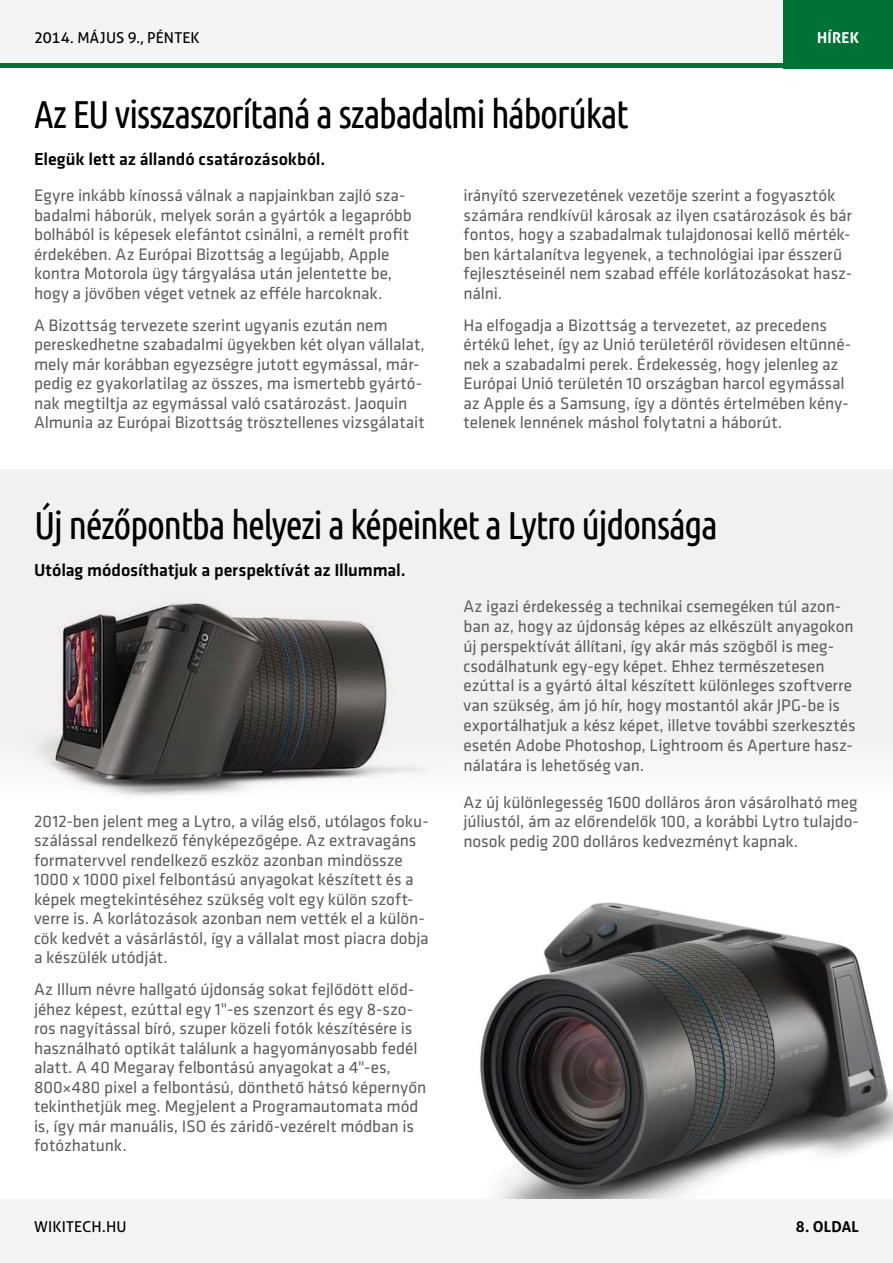
<style>
.page{position:relative;width:893px;height:1263px;background:#fff}
.page>*{position:absolute;margin:0;border:0;box-sizing:border-box;transform-origin:0 0}
.t1{font:39px "Ubuntu Condensed";letter-spacing:-.04em;color:#000}
.t2{font:500 18px "Klavika";letter-spacing:-.005em;color:#000}
.t3{font:17.25px/19.5px "Klavika";letter-spacing:-.005em;color:#5c5b60}
.t4{font:15px "Aller";letter-spacing:.01em;color:#000}
.t5{font:700 15px "Aller";letter-spacing:.015em;color:#000}
.t6{font:700 15px "Aller";letter-spacing:.015em;color:#fff}
</style>
<div class="page">
<div style="left:0;top:469px;width:893px;height:330px;background:#f2f0f0"></div>
<img style="left:21px;top:603px;width:421px;height:196px">
<img style="left:480px;top:902px;width:413px;height:297px">
<div style="left:0;top:0;width:893px;height:64px;background:#f3f4f4"></div>
<div style="left:0;top:1199px;width:893px;height:64px;background:#f3f4f4"></div>
<hr style="left:0;top:64px;width:893px;height:4px;background:#007236">
<div style="left:783px;top:0;width:110px;height:68px;background:#007236"></div>
<p class="t4" style="left:34px;top:29px;width:167px">2014. MÁJUS 9., PÉNTEK</p>
<p class="t6" style="left:817px;top:28px;width:43px">HÍREK</p>
<h1 class="t1" style="left:34px;top:90px;width:596px">Az EU visszaszorítaná a szabadalmi háborúkat</h1>
<p class="t2" style="left:34px;top:149px;width:293px">Elegük lett az állandó csatározásokból.</p>
<p class="t3" style="left:34px;top:186px;width:379px">Egyre inkább kínossá válnak a napjainkban zajló sza&shy;badalmi háborúk, melyek során a gyártók a legapróbb bolhából is képesek elefántot csinálni, a remélt profit érdekében. Az Európai Bizottság a legújabb, Apple kontra Motorola ügy tárgyalása után jelentette be, hogy a jövőben véget vetnek az efféle harcoknak.</p>
<p class="t3" style="left:34px;top:316px;width:392px">A Bizottság tervezete szerint ugyanis ezután nem pereskedhetne szabadalmi ügyekben két olyan vállalat, mely már korábban egyezségre jutott egymással, már&shy;pedig ez gyakorlatilag az összes, ma ismertebb gyártó&shy;nak megtiltja az egymással való csatározást. Jaoquin Almunia az Európai Bizottság trösztellenes vizsgálatait</p>
<p class="t3" style="left:463px;top:186px;width:390px">irányító szervezetének vezetője szerint a fogyasztók számára rendkívül károsak az ilyen csatározások és bár fontos, hogy a szabadalmak tulajdonosai kellő mérték&shy;ben kártalanítva legyenek, a technológiai ipar ésszerű fejlesztéseinél nem szabad efféle korlátozásokat hasz&shy;nálni.</p>
<p class="t3" style="left:463px;top:316px;width:389px">Ha elfogadja a Bizottság a tervezetet, az precedens értékű lehet, így az Unió területéről rövidesen eltűnné&shy;nek a szabadalmi perek. Érdekesség, hogy jelenleg az Európai Unió területén 10 országban harcol egymással az Apple és a Samsung, így a döntés értelmében kény&shy;telenek lennének máshol folytatni a háborút.</p>
<h1 class="t1" style="left:34px;top:501px;width:685px">Új nézőpontba helyezi a képeinket a Lytro újdonsága</h1>
<p class="t2" style="left:34px;top:560px;width:373px">Utólag módosíthatjuk a perspektívát az Illummal.</p>
<p class="t3" style="left:34px;top:811px;width:396px">2012-ben jelent meg a Lytro, a világ első, utólagos foku&shy;szálással rendelkező fényképezőgépe. Az extravagáns formatervvel rendelkező eszköz azonban mindössze 1000 x 1000 pixel felbontású anyagokat készített és a képek megtekintéséhez szükség volt egy külön szoft&shy;verre is. A korlátozások azonban nem vették el a külön&shy;cök kedvét a vásárlástól, így a vállalat most piacra dobja a készülék utódját.</p>
<p class="t3" style="left:34px;top:980px;width:394px">Az Illum névre hallgató újdonság sokat fejlődött előd&shy;jéhez képest, ezúttal egy 1"-es szenzort és egy 8-szo&shy;ros nagyítással bíró, szuper közeli fotók készítésére is használható optikát találunk a hagyományosabb fedél alatt. A 40 Megaray felbontású anyagokat a 4"-es, 800×480 pixel a felbontású, dönthető hátsó képernyőn tekinthetjük meg. Megjelent a Programautomata mód is, így már manuális, ISO és záridő-vezérelt módban is fotózhatunk.</p>
<p class="t3" style="left:463px;top:597px;width:394px">Az igazi érdekesség a technikai csemegéken túl azon&shy;ban az, hogy az újdonság képes az elkészült anyagokon új perspektívát állítani, így akár más szögből is meg&shy;csodálhatunk egy-egy képet. Ehhez természetesen ezúttal is a gyártó által készített különleges szoftverre van szükség, ám jó hír, hogy mostantól akár JPG-be is exportálhatjuk a kész képet, illetve további szerkesztés esetén Adobe Photoshop, Lightroom és Aperture hasz&shy;nálatára is lehetőség van.</p>
<p class="t3" style="left:463px;top:792px;width:397px;text-align:justify">Az új különlegesség 1600 dolláros áron vásárolható meg júliustól, ám az előrendelők 100, a korábbi Lytro tulajdo&shy;nosok pedig 200 dolláros kedvezményt kapnak.</p>
<p class="t4" style="left:34px;top:1217px;width:94px">WIKITECH.HU</p>
<p class="t5" style="left:796px;top:1217px;width:65px">8. OLDAL</p>
</div>
